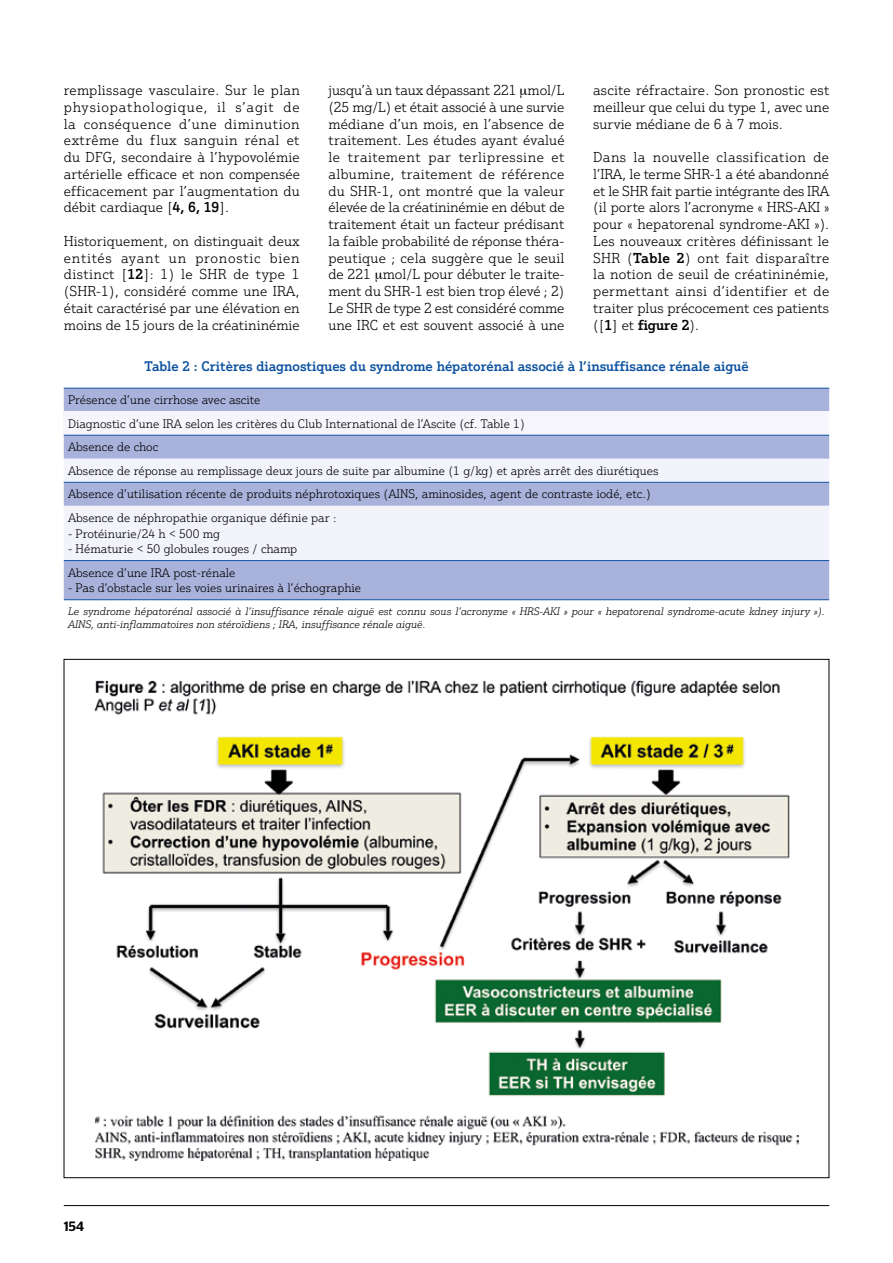
<style>
.page{position:relative;width:893px;height:1263px;background:#fff}
.page>*{position:absolute;margin:0;border:0;box-sizing:border-box;transform-origin:0 0}
.t1{font:300 13.95px/16.8px "Justus Pro";color:#000;text-align:justify}
.t2{font:500 13.5px "Justus Pro";color:#0d52a0}
.t3{font:500 13.5px "Stag Sans";color:#000}
.t4{font:300 12px/23.5px "Justus Pro";color:#000}
.t5{font:italic 300 10.5px/13.5px "Justus Pro";color:#000}
.s1{font-weight:500}
</style>
<div class="page">
<hr style="left:64px;top:1205px;width:765px;height:1px;background:#000">
<img style="left:95px;top:681px;width:703px;height:480px">
<div style="left:64px;top:389px;width:765px;height:210px;background:#a9b2db"></div>
<div style="left:64px;top:412px;width:765px;height:23px;background:#f5f5fb"></div>
<svg style="left:64px;top:459px;width:765px;height:101px;fill:#f3f4fb"></svg>
<hr style="left:64px;top:388px;width:765px;height:1px;background:#0d52a0">
<hr style="left:64px;top:435px;width:765px;height:1px;background:#0d52a0">
<hr style="left:64px;top:482px;width:765px;height:1px;background:#0d52a0">
<hr style="left:64px;top:560px;width:765px;height:1px;background:#0d52a0">
<hr style="left:64px;top:599px;width:765px;height:1px;background:#0d52a0">
<p class="t1" style="left:328px;top:82px;width:238px">jusqu’à un taux dépassant 221 mol/L (25 mg/L) et était associé à une survie médiane d’un mois, en l’absence de traitement. Les études ayant évalué le traitement par terlipressine et albumine, traitement de référence du SHR-1, ont montré que la valeur élevée de la créatininémie en début de traitement était un facteur prédisant la faible probabilité de réponse théra&shy;peutique ; cela suggère que le seuil de 221 mol/L pour débuter le traite&shy;ment du SHR-1 est bien trop élevé ; 2)<br>Le SHR de type 2 est considéré comme une IRC et est souvent associé à une</p>
<p class="t1" style="left:593px;top:82px;width:238px">ascite réfractaire. Son pronostic est meilleur que celui du type 1, avec une survie médiane de 6 à 7 mois.</p>
<p class="t1" style="left:64px;top:82px;width:238px">remplissage vasculaire. Sur le plan physiopathologique, il s’agit de la conséquence d’une diminution extrême du flux sanguin rénal et du DFG, secondaire à l’hypovolémie artérielle efficace et non compensée efficacement par l’augmentation du débit cardiaque [<span class="s1">4, 6, 19</span>].</p>
<p class="t1" style="left:64px;top:232px;width:237px">Historiquement, on distinguait deux entités ayant un pronostic bien distinct [<span class="s1">12</span>]: 1) le SHR de type 1 (SHR-1), considéré comme une IRA, était caractérisé par une élévation en moins de 15 jours de la créatininémie</p>
<p class="t1" style="left:593px;top:149px;width:238px">Dans la nouvelle classification de l’IRA, le terme SHR-1 a été abandonné et le SHR fait partie intégrante des IRA (il porte alors l’acronyme « HRS-AKI » pour « hepatorenal syndrome-AKI »).<br>Les nouveaux critères définissant le SHR (<span class="s1">Table 2</span>) ont fait disparaître la notion de seuil de créatininémie, permettant ainsi d’identifier et de traiter plus précocement ces patients ([<span class="s1">1</span>] et <span class="s1">figure 2</span>).</p>
<p class="t2" style="left:144px;top:358px;width:606px">Table 2 : Critères diagnostiques du syndrome hépatorénal associé à l’insuffisance rénale aiguë</p>
<p class="t4" style="left:68px;top:388px;width:592px">Présence d’une cirrhose avec ascite<br>Diagnostic d’une IRA selon les critères du Club International de l’Ascite (cf. Table 1)<br>Absence de choc<br>Absence de réponse au remplissage deux jours de suite par albumine (1 g/kg) et après arrêt des diurétiques Absence d’utilisation récente de produits néphrotoxiques (AINS, aminosides, agent de contraste iodé, etc.)<br>Absence de néphropathie organique définie par :</p>
<p class="t4" style="left:68px;top:521px;width:154px">- Protéinurie/24 h &lt; 500 mg</p>
<p class="t4" style="left:68px;top:537px;width:231px">- Hématurie &lt; 50 globules rouges / champ<br>Absence d’une IRA post-rénale</p>
<p class="t4" style="left:68px;top:576px;width:295px">- Pas d’obstacle sur les voies urinaires à l’échographie</p>
<p class="t5" style="left:68px;top:604px;width:758px">Le syndrome hépatorénal associé à l’insuffisance rénale aiguë est connu sous l’acronyme « HRS-AKI » pour « hepatorenal syndrome-acute kdney injury »).<br>AINS, anti-inflammatoires non stéroïdiens ; IRA, insuffisance rénale aiguë.</p>
<p class="t3" style="left:64px;top:1219px;width:22px">154</p>
</div>
